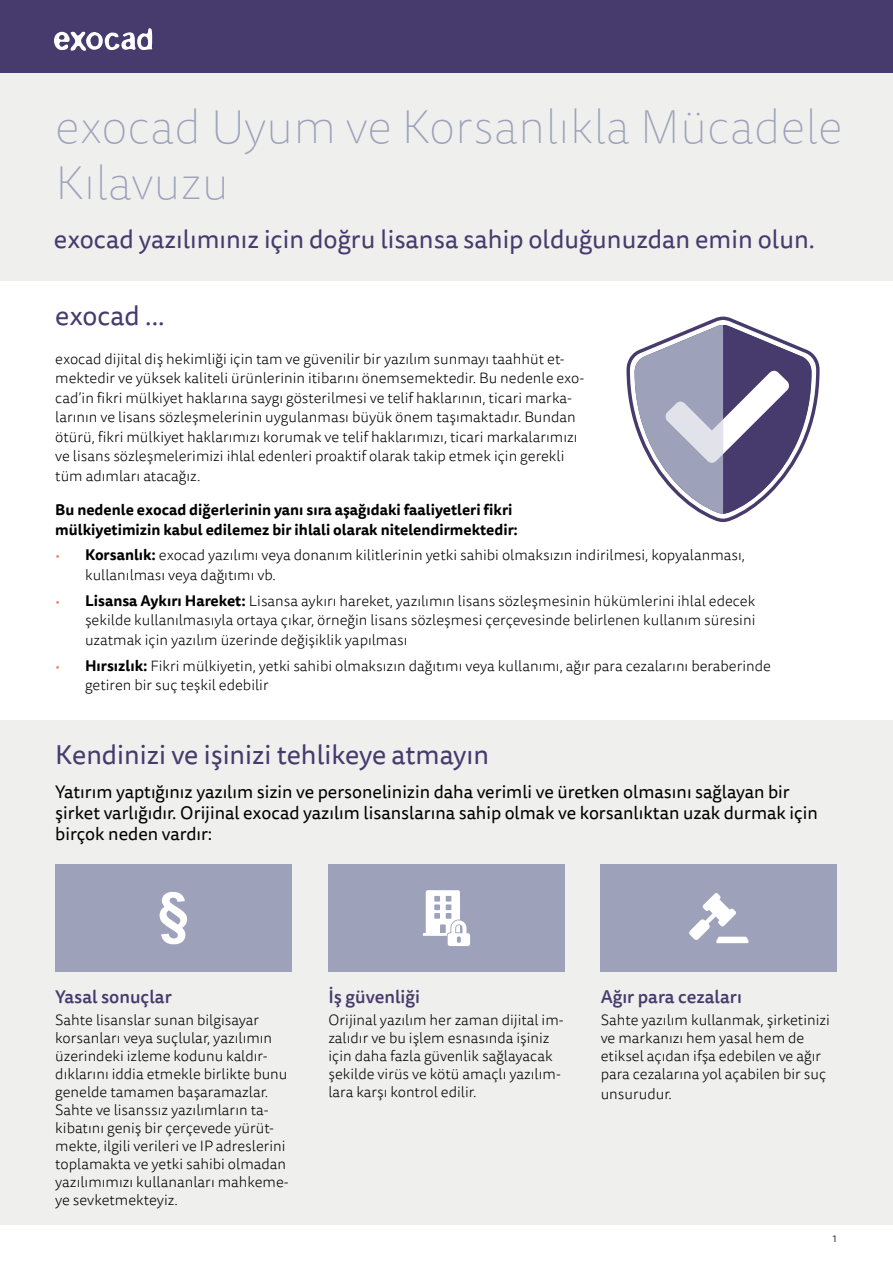
<style>
.page{position:relative;width:893px;height:1263px;background:#fff}
.page>*{position:absolute;margin:0;border:0;box-sizing:border-box;transform-origin:0 0}
.t1{font:100 48px/55.5px "Tisa Sans Pro";color:#9da1ba}
.t2{font:27px "Tisa Sans Pro";color:#473a6d}
.t3{font:25.5px "Tisa Sans Pro";color:#473a6d}
.t4{font:18px/21px "Tisa Sans Pro";color:#000}
.t5{font:500 18px "Tisa Sans Pro";color:#473a6d}
.t6{font:500 18px "Tisa Sans Pro";color:#463a6d}
.t7{font:300 15px/18px "Tisa Sans Pro";color:#000}
.t8{font:700 15px/19.5px "Tisa Sans Pro";color:#000}
.t9{font:300 12px "Tisa Sans Pro";color:#000}
.s1{color:#ef895f}
.s2{font-weight:700}
</style>
<div class="page">
<div style="left:0;top:720px;width:893px;height:504px;background:#efefee"></div>
<div style="left:0;top:0;width:893px;height:281px;background:#efefee"></div>
<div style="left:0;top:0;width:893px;height:72px;background:#473a6d"></div>
<div style="left:55px;top:864px;width:236px;height:108px;background:#9da1ba"></div>
<div style="left:328px;top:864px;width:237px;height:108px;background:#9da1ba"></div>
<div style="left:601px;top:864px;width:236px;height:108px;background:#9da1ba"></div>
<svg style="left:160px;top:892px;width:27px;height:52px"></svg>
<svg style="left:423px;top:890px;width:47px;height:56px"></svg>
<svg style="left:689px;top:893px;width:59px;height:50px"></svg>
<svg style="left:626px;top:317px;width:194px;height:205px"></svg>
<svg style="left:54px;top:28px;width:98px;height:23px"></svg>
<h1 class="t1" style="left:55px;top:101px;width:789px">exocad Uyum ve Korsanlıkla Mücadele<br>Kılavuzu</h1>
<h3 class="t3" style="left:54px;top:222px;width:762px">exocad yazılımınız için doğru lisansa sahip olduğunuzdan emin olun.</h3>
<h2 class="t2" style="left:55px;top:297px;width:111px">exocad ...</h2>
<p class="t7" style="left:55px;top:349px;width:531px;line-height:19.5px">exocad dijital diş hekimliği için tam ve güvenilir bir yazılım sunmayı taahhüt et&shy;mektedir ve yüksek kaliteli ürünlerinin itibarını önemsemektedir. Bu nedenle exo&shy;cad’in fikri mülkiyet haklarına saygı gösterilmesi ve telif haklarının, ticari marka&shy;larının ve lisans sözleşmelerinin uygulanması büyük önem taşımaktadır. Bundan ötürü, fikri mülkiyet haklarımızı korumak ve telif haklarımızı, ticari markalarımızı ve lisans sözleşmelerimizi ihlal edenleri proaktif olarak takip etmek için gerekli tüm adımları atacağız.</p>
<p class="t8" style="left:55px;top:500px;width:464px">Bu nedenle exocad diğerlerinin yanı sıra aşağıdaki faaliyetleri fikri mülkiyetimizin kabul edilemez bir ihlali olarak nitelendirmektedir:</p>
<p class="t7" style="left:85px;top:546px;width:661px;line-height:19.5px;text-indent:-30px"><span class="s1">•</span> <span class="s2">Korsanlık:</span> exocad yazılımı veya donanım kilitlerinin yetki sahibi olmaksızın indirilmesi, kopyalanması, kullanılması veya dağıtımı vb.</p>
<p class="t7" style="left:85px;top:591px;width:672px;line-height:19.5px;text-align:justify;text-indent:-30px"><span class="s1">•</span> <span class="s2">Lisansa Aykırı Hareket:</span> Lisansa aykırı hareket, yazılımın lisans sözleşmesinin hükümlerini ihlal edecek şekilde kullanılmasıyla ortaya çıkar, örneğin lisans sözleşmesi çerçevesinde belirlenen kullanım süresini uzatmak için yazılım üzerinde değişiklik yapılması</p>
<p class="t7" style="left:85px;top:656px;width:687px;line-height:19.5px;text-indent:-30px"><span class="s1">•</span> <span class="s2">Hırsızlık:</span> Fikri mülkiyetin, yetki sahibi olmaksızın dağıtımı veya kullanımı, ağır para cezalarını beraberinde getiren bir suç teşkil edebilir</p>
<h2 class="t2" style="left:55px;top:736px;width:435px">Kendinizi ve işinizi tehlikeye atmayın</h2>
<p class="t4" style="left:55px;top:781px;width:764px">Yatırım yaptığınız yazılım sizin ve personelinizin daha verimli ve üretken olmasını sağlayan bir şirket varlığıdır. Orijinal exocad yazılım lisanslarına sahip olmak ve korsanlıktan uzak durmak için birçok neden vardır:</p>
<p class="t6" style="left:55px;top:984px;width:118px">Yasal sonuçlar</p>
<p class="t7" style="left:55px;top:1011px;width:235px">Sahte lisanslar sunan bilgisayar korsanları veya suçlular, yazılımın üzerindeki izleme kodunu kaldır&shy;dıklarını iddia etmekle birlikte bunu genelde tamamen başaramazlar.<br>Sahte ve lisanssız yazılımların ta&shy;kibatını geniş bir çerçevede yürüt&shy;mekte, ilgili verileri ve IP adreslerini toplamakta ve yetki sahibi olmadan yazılımımızı kullananları mahkeme&shy;ye sevketmekteyiz.</p>
<p class="t5" style="left:328px;top:984px;width:93px">İş güvenliği</p>
<p class="t7" style="left:328px;top:1011px;width:237px">Orijinal yazılım her zaman dijital im&shy;zalıdır ve bu işlem esnasında işiniz için daha fazla güvenlik sağlayacak şekilde virüs ve kötü amaçlı yazılım&shy;lara karşı kontrol edilir.</p>
<p class="t5" style="left:601px;top:984px;width:143px">Ağır para cezaları</p>
<p class="t7" style="left:601px;top:1011px;width:231px">Sahte yazılım kullanmak, şirketinizi ve markanızı hem yasal hem de etiksel açıdan ifşa edebilen ve ağır para cezalarına yol açabilen bir suç</p>
<p class="t7" style="left:601px;top:1085px;width:73px">unsurudur.</p>
<p class="t9" style="left:833px;top:1230px;width:6px">1</p>
</div>
